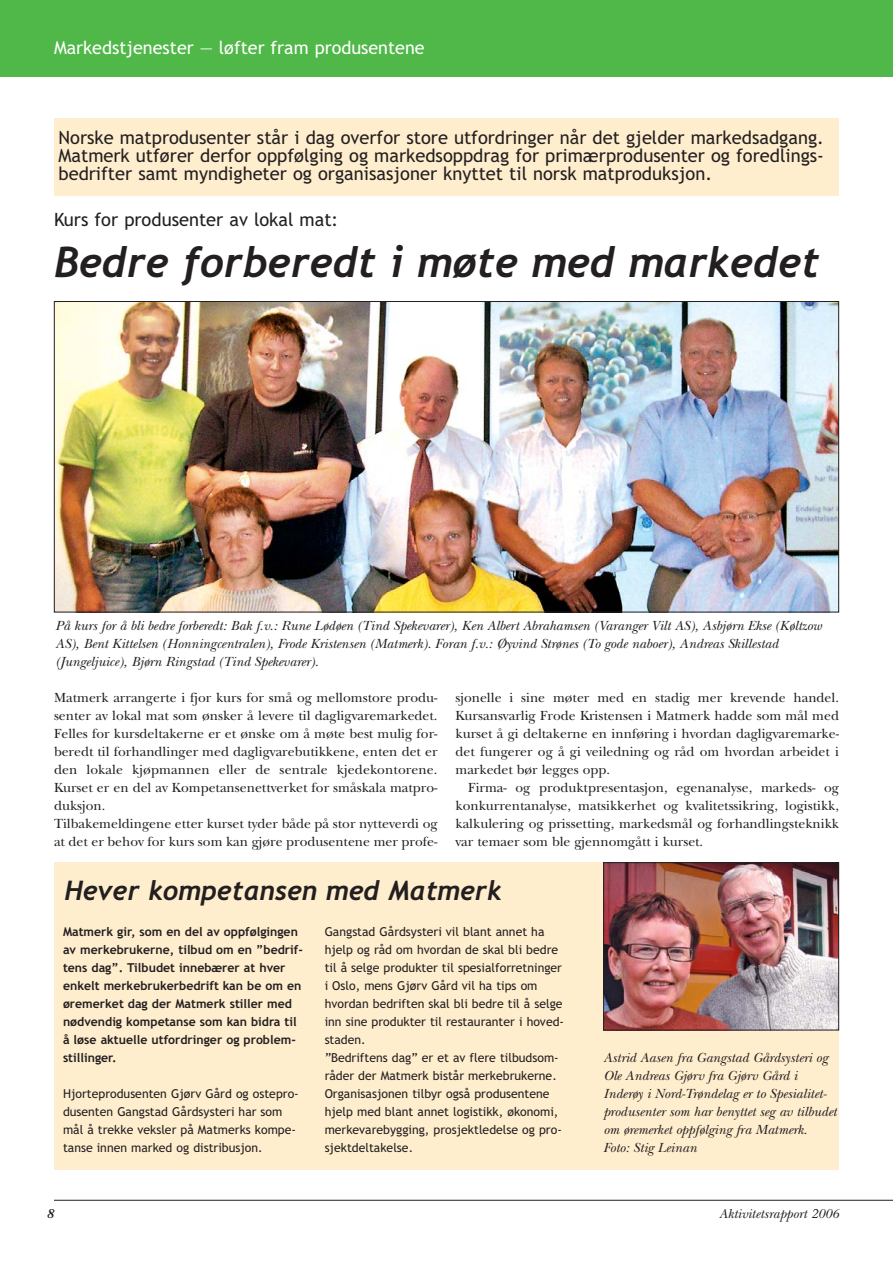
<style>
.page{position:relative;width:893px;height:1263px;background:#fff}
.page>*{position:absolute;margin:0;border:0;box-sizing:border-box;transform-origin:0 0}
.t1{font:italic 700 42px "Trebuchet";color:#231f20}
.t2{font:italic 700 27px "Trebuchet";color:#231f20}
.t3{font:18.3px/18px "Trebuchet MS";color:#231f20;text-align:justify}
.t4{font:18px "Trebuchet MS";color:#fff}
.t5{font:13.8px/18px "New Baskerville Std";color:#231f20;text-align:justify}
.t6{font:italic 13.8px/18px "New Baskerville Std";color:#231f20}
.t7{font:italic 13.5px "New Baskerville Std";color:#231f20}
.t8{font:italic 700 13.5px "New Baskerville";color:#231f20}
.t9{font:12.3px/18px "Trebuchet MS";color:#231f20}
.t10{font:700 12.3px/18px "Trebuchet MS";color:#231f20}
</style>
<div class="page">
<div style="left:54px;top:118px;width:785px;height:78px;background:#ffeece"></div>
<div style="left:0;top:0;width:893px;height:77px;background:#50b848"></div>
<hr style="left:54px;top:1200px;width:839px;height:1px;background:#231f20">
<div style="left:54px;top:862px;width:785px;height:307px;background:#ffeece"></div>
<img style="left:605px;top:864px;width:232px;height:164px">
<div style="left:603px;top:862px;width:236px;height:168px;border:1px solid #231f20"></div>
<img style="left:56px;top:303px;width:781px;height:307px">
<h3 class="t4" style="left:54px;top:41px;width:372px">Markedstjenester — løfter fram produsentene</h3>
<p class="t3" style="left:58px;top:130px;width:767px">Norske matprodusenter står i dag overfor store utfordringer når det gjelder markedsadgang.<br>Matmerk utfører derfor oppfølging og markedsoppdrag for primærprodusenter og foredlings&shy;bedrifter samt myndigheter og organisasjoner knyttet til norsk matproduksjon.</p>
<h3 class="t3" style="left:54px;top:212px;width:286px">Kurs for produsenter av lokal mat:</h3>
<h1 class="t1" style="left:54px;top:246px;width:767px">Bedre forberedt i møte med markedet</h1>
<p class="t6" style="left:56px;top:618px;width:767px">På kurs for å bli bedre forberedt: Bak f.v.: Rune Lødøen (Tind Spekevarer), Ken Albert Abrahamsen (Varanger Vilt AS), Asbjørn Ekse (Køltzow<br>AS), Bent Kittelsen (Honningcentralen), Frode Kristensen (Matmerk). Foran f.v.: Øyvind Strønes (To gode naboer), Andreas Skillestad (Jungeljuice), Bjørn Ringstad (Tind Spekevarer).</p>
<p class="t5" style="left:54px;top:690px;width:385px;text-align:left">Matmerk arrangerte i fjor kurs for små og mellomstore produ&shy;senter av lokal mat som ønsker å levere til dagligvaremarkedet.<br>Felles for kursdeltakerne er et ønske om å møte best mulig for&shy;beredt til forhandlinger med dagligvarebutikkene, enten det er den lokale kjøpmannen eller de sentrale kjedekontorene.<br>Kurset er en del av Kompetanse nettverket for småskala matpro&shy;duksjon.<br>Tilbakemeldingene etter kurset tyder både på stor nytteverdi og at det er behov for kurs som kan gjøre produsentene mer profe-</p>
<p class="t5" style="left:455px;top:690px;width:385px">sjonelle i sine møter med en stadig mer krevende handel.<br>Kursansvarlig Frode Kristensen i Matmerk hadde som mål med kurset å gi deltakerne en innføring i hvordan dagligvaremarke&shy;det fungerer og å gi veiledning og råd om hvordan arbeidet i markedet bør legges opp.</p>
<p class="t5" style="left:455px;top:780px;width:385px;text-indent:13px">Firma- og produktpresentasjon, egenanalyse, markeds- og konkurrentanalyse, matsikkerhet og kvalitetssikring, logistikk, kalkulering og prissetting, markedsmål og forhandlingsteknikk var temaer som ble gjennomgått i kurset.</p>
<h2 class="t2" style="left:64px;top:880px;width:439px">Hever kompetansen med Matmerk</h2>
<p class="t10" style="left:63px;top:924px;width:241px">Matmerk gir, som en del av oppfølgingen av merkebrukerne, tilbud om en ”bedrif&shy;tens dag”. Tilbudet innebærer at hver enkelt merkebrukerbedrift kan be om en øremerket dag der Matmerk stiller med nødvendig kompetanse som kan bidra til å løse aktuelle utfordringer og problem&shy;stillinger.</p>
<p class="t9" style="left:63px;top:1086px;width:237px">Hjorteprodusenten Gjørv Gård og ostepro&shy;dusenten Gangstad Gårdsysteri har som mål å trekke veksler på Matmerks kompe&shy;tanse innen marked og distribusjon.</p>
<p class="t9" style="left:325px;top:924px;width:241px">Gangstad Gårdsysteri vil blant annet ha hjelp og råd om hvordan de skal bli bedre til å selge produkter til spesialforretninger i Oslo, mens Gjørv Gård vil ha tips om hvordan bedriften skal bli bedre til å selge inn sine produkter til restauranter i hoved&shy;staden.<br>”Bedriftens dag” er et av flere tilbudsom&shy;råder der Matmerk bistår merkebrukerne.<br>Organisasjonen tilbyr også produsentene hjelp med blant annet logistikk, økonomi, merkevarebygging, prosjektledelse og pro&shy;sjektdeltakelse.</p>
<p class="t6" style="left:603px;top:1050px;width:235px">Astrid Aasen fra Gangstad Gårdsysteri og Ole Andreas Gjørv fra Gjørv Gård i Inderøy i Nord-Trøndelag er to Spesialitet&shy;produsenter som har benyttet seg av tilbudet om øremerket oppfølging fra Matmerk.<br>Foto: Stig Leinan</p>
<p class="t8" style="left:47px;top:1209px;width:8px">8</p>
<p class="t7" style="left:719px;top:1209px;width:121px">Aktivitetsrapport 2006</p>
</div>
